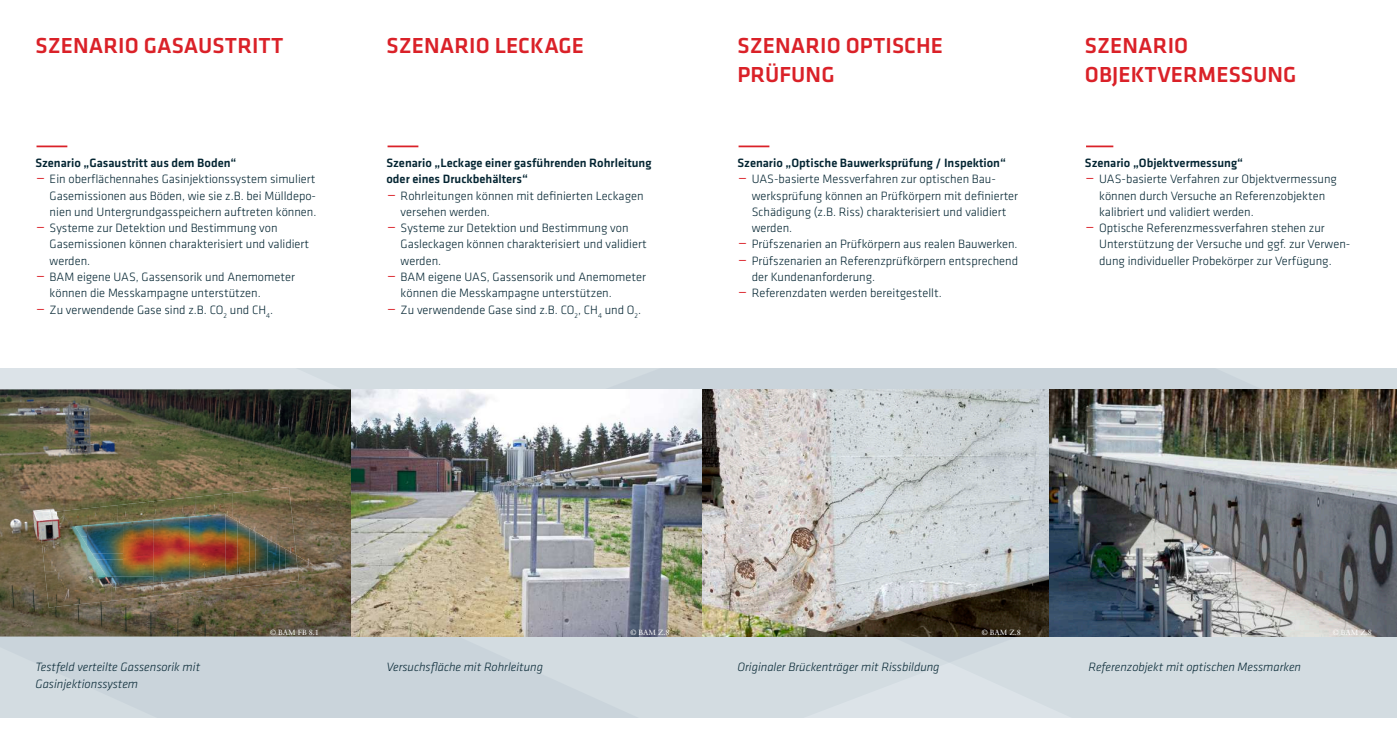
<style>
.page{position:relative;width:1397px;height:745px;background:#fff}
.page>*{position:absolute;margin:0;border:0;box-sizing:border-box;transform-origin:0 0}
.t1{font:500 22.5px/28.5px "Klavika";letter-spacing:.005em;color:#da2128}
.t2{font:300 12.5px "Klavika";color:#032431}
.t3{font:500 12.5px "Klavika";color:#032431}
.t4{font:italic 300 12.5px/16.2px "Klavika";color:#032431}
.t5{font:7.5px "Sabon LT Std";color:#fff}
.s1{font-size:18.75px;color:#da2128}
</style>
<div class="page">
<svg style="left:751px;top:368px;width:645px;height:349px;background:#d1dadf"></svg>
<svg style="left:0;top:368px;width:751px;height:349px;background:#ced7dd"></svg>
<hr style="left:36px;top:145px;width:31px;height:2px;background:#da2128">
<hr style="left:387px;top:145px;width:31px;height:2px;background:#da2128">
<hr style="left:738px;top:145px;width:31px;height:2px;background:#da2128">
<hr style="left:1085px;top:145px;width:28px;height:2px;background:#da2128">
<img style="left:0;top:389px;width:351px;height:247px">
<img style="left:232px;top:486px;width:61px;height:36px">
<img style="left:172px;top:492px;width:60px;height:24px">
<img style="left:117px;top:499px;width:55px;height:23px">
<img style="left:57px;top:505px;width:60px;height:23px">
<img style="left:39px;top:511px;width:18px;height:60px">
<img style="left:249px;top:522px;width:44px;height:6px">
<img style="left:57px;top:528px;width:24px;height:78px">
<img style="left:255px;top:528px;width:39px;height:6px">
<img style="left:81px;top:545px;width:6px;height:58px">
<img style="left:267px;top:534px;width:28px;height:6px">
<img style="left:87px;top:553px;width:6px;height:50px">
<img style="left:279px;top:540px;width:16px;height:6px">
<img style="left:285px;top:546px;width:11px;height:2px">
<img style="left:93px;top:559px;width:6px;height:43px">
<img style="left:99px;top:576px;width:6px;height:25px">
<img style="left:263px;top:568px;width:36px;height:15px">
<img style="left:45px;top:570px;width:12px;height:37px">
<img style="left:105px;top:576px;width:6px;height:25px">
<img style="left:208px;top:572px;width:55px;height:17px">
<img style="left:154px;top:579px;width:54px;height:16px">
<img style="left:111px;top:583px;width:43px;height:17px">
<svg style="left:262px;top:583px;width:15px;height:1px"></svg>
<svg style="left:208px;top:589px;width:12px;height:1px"></svg>
<img style="left:297px;top:555px;width:18px;height:13px">
<img style="left:153px;top:516px;width:36px;height:65px">
<img style="left:189px;top:513px;width:36px;height:66px">
<img style="left:225px;top:514px;width:12px;height:61px">
<img style="left:87px;top:522px;width:36px;height:31px">
<img style="left:123px;top:519px;width:30px;height:45px">
<img style="left:237px;top:521px;width:12px;height:53px">
<img style="left:249px;top:528px;width:6px;height:45px">
<img style="left:255px;top:531px;width:12px;height:41px">
<svg style="left:75px;top:525px;width:12px;height:20px"></svg>
<img style="left:267px;top:538px;width:12px;height:33px">
<img style="left:279px;top:545px;width:6px;height:24px">
<img style="left:285px;top:548px;width:12px;height:21px">
<img style="left:92px;top:553px;width:31px;height:6px">
<img style="left:95px;top:559px;width:28px;height:5px">
<img style="left:99px;top:564px;width:54px;height:12px">
<img style="left:106px;top:576px;width:47px;height:11px">
<svg style="left:153px;top:581px;width:14px;height:2px"></svg>
<img style="left:351px;top:389px;width:1045px;height:247px">
<h1 class="t1" style="left:35px;top:31px;width:249px">SZENARIO GASAUSTRITT</h1>
<p class="t3" style="left:35px;top:154px;width:202px">Szenario „Gasaustritt aus dem Boden“</p>
<p class="t2" style="left:35px;top:171px;width:281px"><span class="s1">−</span> Ein oberflächennahes Gasinjektionssystem simuliert</p>
<p class="t2" style="left:50px;top:188px;width:268px">Gasemissionen aus Böden, wie sie z.B. bei Mülldepo-</p>
<p class="t2" style="left:50px;top:204px;width:268px">nien und Untergrundgasspeichern auftreten können.</p>
<p class="t2" style="left:35px;top:220px;width:244px"><span class="s1">−</span> Systeme zur Detektion und Bestimmung von</p>
<p class="t2" style="left:50px;top:236px;width:261px">Gasemissionen können charakterisiert und validiert</p>
<p class="t2" style="left:50px;top:253px;width:42px">werden.</p>
<p class="t2" style="left:35px;top:269px;width:261px"><span class="s1">−</span> BAM eigene UAS, Gassensorik und Anemometer</p>
<p class="t2" style="left:50px;top:285px;width:213px">können die Messkampagne unterstützen.</p>
<p class="t2" style="left:35px;top:301px;width:239px"><span class="s1">−</span> Zu verwendende Gase sind z.B. CO<sub>2</sub> und CH<sub>4</sub>.</p>
<h1 class="t1" style="left:386px;top:31px;width:199px">SZENARIO LECKAGE</h1>
<p class="t3" style="left:386px;top:154px;width:266px">Szenario „Leckage einer gasführenden Rohrleitung</p>
<p class="t3" style="left:386px;top:171px;width:143px">oder eines Druckbehälters“</p>
<p class="t2" style="left:386px;top:188px;width:258px"><span class="s1">−</span> Rohrleitungen können mit definierten Leckagen</p>
<p class="t2" style="left:400px;top:204px;width:91px">versehen werden.</p>
<p class="t2" style="left:386px;top:220px;width:244px"><span class="s1">−</span> Systeme zur Detektion und Bestimmung von</p>
<p class="t2" style="left:400px;top:236px;width:247px">Gasleckagen können charakterisiert und validiert</p>
<p class="t2" style="left:400px;top:253px;width:42px">werden.</p>
<p class="t2" style="left:386px;top:269px;width:261px"><span class="s1">−</span> BAM eigene UAS, Gassensorik und Anemometer</p>
<p class="t2" style="left:400px;top:285px;width:213px">können die Messkampagne unterstützen.</p>
<p class="t2" style="left:386px;top:301px;width:256px"><span class="s1">−</span> Zu verwendende Gase sind z.B. CO<sub>2</sub>, CH<sub>4</sub> und O<sub>2</sub>.</p>
<h1 class="t1" style="left:737px;top:31px;width:207px">SZENARIO OPTISCHE<br>PRÜFUNG</h1>
<p class="t3" style="left:737px;top:154px;width:270px">Szenario „Optische Bauwerksprüfung / Inspektion“</p>
<p class="t2" style="left:737px;top:171px;width:260px"><span class="s1">−</span> UAS-basierte Messverfahren zur optischen Bau-</p>
<p class="t2" style="left:751px;top:188px;width:268px">werksprüfung können an Prüfkörpern mit definierter</p>
<p class="t2" style="left:751px;top:204px;width:256px">Schädigung (z.B. Riss) charakterisiert und validiert</p>
<p class="t2" style="left:751px;top:220px;width:42px">werden.</p>
<p class="t2" style="left:737px;top:236px;width:281px"><span class="s1">−</span> Prüfszenarien an Prüfkörpern aus realen Bauwerken.</p>
<p class="t2" style="left:737px;top:253px;width:282px"><span class="s1">−</span> Prüfszenarien an Referenzprüfkörpern entsprechend</p>
<p class="t2" style="left:751px;top:269px;width:125px">der Kundenanforderung.</p>
<p class="t2" style="left:737px;top:285px;width:206px"><span class="s1">−</span> Referenzdaten werden bereitgestellt.</p>
<h1 class="t1" style="left:1084px;top:31px;width:213px">SZENARIO<br>OBJEKTVERMESSUNG</h1>
<p class="t3" style="left:1084px;top:154px;width:160px">Szenario „Objektvermessung“</p>
<p class="t2" style="left:1084px;top:171px;width:253px"><span class="s1">−</span> UAS-basierte Verfahren zur Objektvermessung</p>
<p class="t2" style="left:1098px;top:188px;width:227px">können durch Versuche an Referenzobjekten</p>
<p class="t2" style="left:1098px;top:204px;width:156px">kalibriert und validiert werden.</p>
<p class="t2" style="left:1084px;top:220px;width:241px"><span class="s1">−</span> Optische Referenzmessverfahren stehen zur</p>
<p class="t2" style="left:1098px;top:236px;width:253px">Unterstützung der Versuche und ggf. zur Verwen-</p>
<p class="t2" style="left:1098px;top:253px;width:234px">dung individueller Probekörper zur Verfügung.</p>
<p class="t5" style="left:270px;top:627px;width:50px">© BAM FB 8.1</p>
<p class="t5" style="left:630px;top:627px;width:41px">© BAM Z.8</p>
<p class="t5" style="left:981px;top:627px;width:41px">© BAM Z.8</p>
<p class="t5" style="left:1332px;top:627px;width:41px">© BAM Z.8</p>
<p class="t4" style="left:35px;top:658px;width:166px">Testfeld verteilte Gassensorik mit<br>Gasinjektionssystem</p>
<p class="t4" style="left:386px;top:658px;width:158px">Versuchsfläche mit Rohrleitung</p>
<p class="t4" style="left:737px;top:658px;width:203px">Originaler Brückenträger mit Rissbildung</p>
<p class="t4" style="left:1088px;top:658px;width:214px">Referenzobjekt mit optischen Messmarken</p>
</div>
